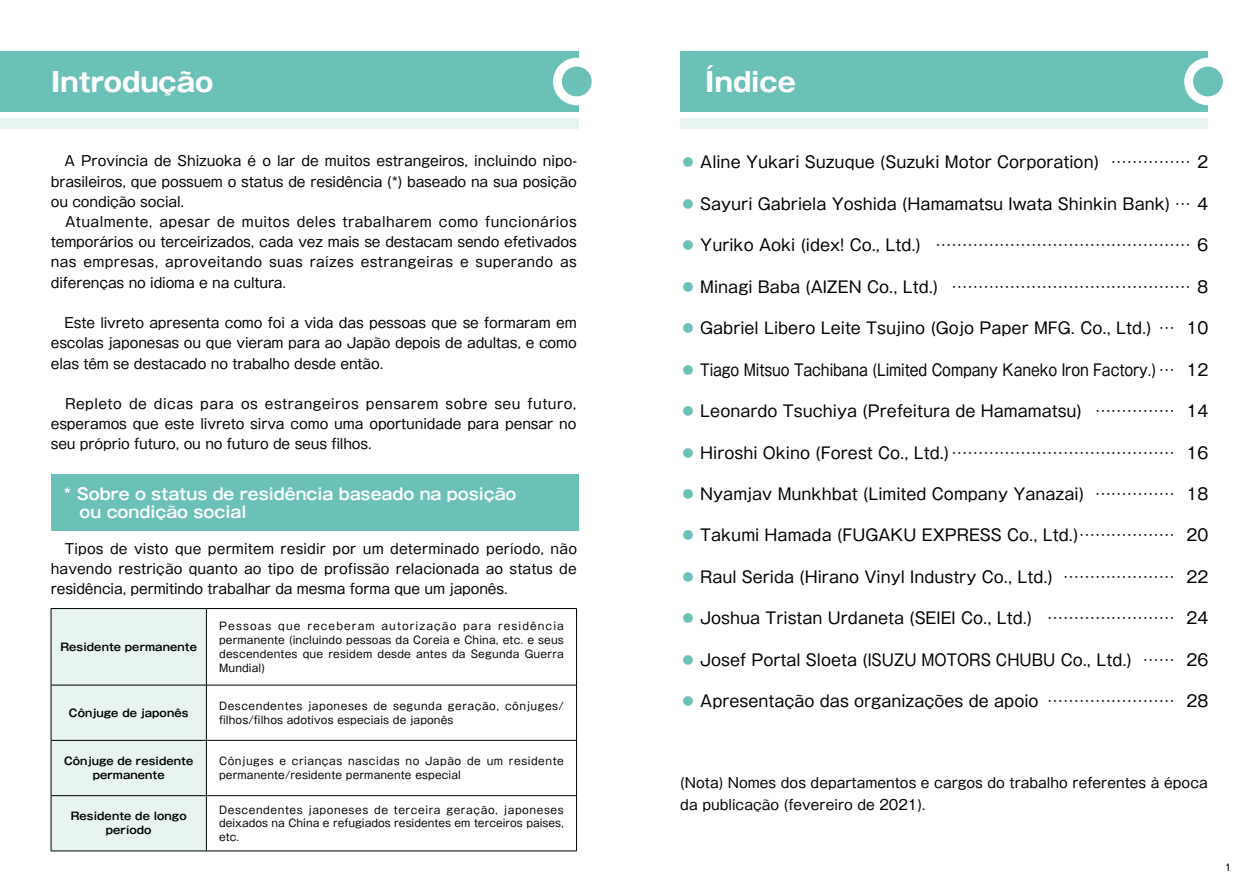
<style>
.page{position:relative;width:1259px;height:893px;background:#fff}
.page>*{position:absolute;margin:0;border:0;box-sizing:border-box;transform-origin:0 0}
.t1{font:700 26.55px "Gothic MB101 Pro";color:#fff}
.t2{font:15.9px "Gothic MB101 Pro";color:#000}
.t3{font:700 15.9px/18px "Gothic MB101 Pro De";color:#fff}
.t4{font:15.9px "Gothic MB101 Pro";color:#000;scale:.88 1}
.t5{font:13.8px/20.2px "Gothic MB101 Pro";letter-spacing:-.01em;color:#000;text-align:justify}
.t6{font:10.65px/13.8px "Gothic MB101 Pro";letter-spacing:.02em;color:#000;text-align:justify}
.t7{font:10.65px/13.8px "Gothic MB101 Pro";letter-spacing:.05em;color:#000}
.t8{font:700 10.65px/13.8px "Gothic MB101 Pro De";letter-spacing:.01em;color:#000;text-align:center}
.t9{font:9.6px "Gothic MB101 Pro";color:#000}
.s1{color:#6bc0b7}
</style>
<div class="page">
<div style="left:51px;top:474px;width:527px;height:56px;background:#6bc0b7"></div>
<div style="left:0;top:51px;width:578px;height:61px;background:#6bc0b7"></div>
<div style="left:0;top:118px;width:578px;height:11px;background:#e7f4f2"></div>
<div style="left:680px;top:51px;width:528px;height:61px;background:#6bc0b7"></div>
<div style="left:680px;top:118px;width:528px;height:11px;background:#e7f4f2"></div>
<div style="left:52px;top:609px;width:154px;height:242px;background:#e7f4f2"></div>
<hr style="left:51px;top:608px;width:155px;height:1px;background:#000">
<hr style="left:51px;top:609px;width:1px;height:76px;background:#000">
<hr style="left:206px;top:608px;width:371px;height:1px;background:#000">
<hr style="left:206px;top:609px;width:1px;height:76px;background:#000">
<hr style="left:576px;top:609px;width:1px;height:76px;background:#000">
<hr style="left:51px;top:685px;width:155px;height:1px;background:#000">
<hr style="left:51px;top:685px;width:1px;height:55px;background:#000">
<hr style="left:206px;top:685px;width:371px;height:1px;background:#000">
<hr style="left:206px;top:685px;width:1px;height:55px;background:#000">
<hr style="left:576px;top:685px;width:1px;height:55px;background:#000">
<hr style="left:51px;top:740px;width:155px;height:1px;background:#000">
<hr style="left:51px;top:741px;width:1px;height:54px;background:#000">
<hr style="left:206px;top:740px;width:371px;height:1px;background:#000">
<hr style="left:206px;top:741px;width:1px;height:54px;background:#000">
<hr style="left:576px;top:741px;width:1px;height:54px;background:#000">
<hr style="left:51px;top:795px;width:155px;height:1px;background:#000">
<hr style="left:51px;top:796px;width:1px;height:55px;background:#000">
<hr style="left:206px;top:795px;width:371px;height:1px;background:#000">
<hr style="left:206px;top:796px;width:1px;height:55px;background:#000">
<hr style="left:576px;top:796px;width:1px;height:55px;background:#000">
<hr style="left:51px;top:851px;width:155px;height:1px;background:#000">
<hr style="left:206px;top:851px;width:371px;height:1px;background:#000">
<div style="left:553px;top:58px;width:47px;height:47px;background:#fff;border-radius:50%"></div>
<div style="left:562px;top:67px;width:29px;height:29px;background:#6bc0b7;border-radius:50%"></div>
<div style="left:1184px;top:58px;width:47px;height:47px;background:#fff;border-radius:50%"></div>
<div style="left:1193px;top:67px;width:29px;height:29px;background:#6bc0b7;border-radius:50%"></div>
<h1 class="t1" style="left:51px;top:59px;width:164px">Introdução</h1>
<h1 class="t1" style="left:705px;top:59px;width:93px">Índice</h1>
<p class="t5" style="left:51px;top:149px;width:528px;text-align:left">　A Província de Shizuoka é o lar de muitos estrangeiros, incluindo nipo&shy;brasileiros, que possuem o status de residência (*) baseado na sua posição ou condição social.<br>　Atualmente, apesar de muitos deles trabalharem como funcionários temporários ou terceirizados, cada vez mais se destacam sendo efetivados nas empresas, aproveitando suas raízes estrangeiras e superando as diferenças no idioma e na cultura.</p>
<p class="t5" style="left:51px;top:311px;width:527px">　Este livreto apresenta como foi a vida das pessoas que se formaram em escolas japonesas ou que vieram para ao Japão depois de adultas, e como elas têm se destacado no trabalho desde então.</p>
<p class="t5" style="left:51px;top:392px;width:527px">　Repleto de dicas para os estrangeiros pensarem sobre seu futuro, esperamos que este livreto sirva como uma oportunidade para pensar no seu próprio futuro, ou no futuro de seus filhos.</p>
<p class="t3" style="left:64px;top:483px;width:454px">* Sobre o status de residência baseado na posição　ou condição social</p>
<p class="t5" style="left:51px;top:537px;width:528px">　Tipos de visto que permitem residir por um determinado período, não havendo restrição quanto ao tipo de profissão relacionada ao status de residência, permitindo trabalhar da mesma forma que um japonês.</p>
<p class="t8" style="left:60px;top:639px;width:138px">Residente permanente</p>
<p class="t6" style="left:219px;top:618px;width:346px">Pessoas que receberam autorização para residência permanente (incluindo pessoas da Coreia e China, etc. e seus descendentes que residem desde antes da Segunda Guerra Mundial)</p>
<p class="t8" style="left:69px;top:704px;width:121px">Cônjuge de japonês</p>
<p class="t7" style="left:219px;top:697px;width:346px">Descendentes japoneses de segunda geração, cônjuges/ filhos/filhos adotivos especiais de japonês</p>
<p class="t8" style="left:64px;top:753px;width:131px">Cônjuge de residente permanente</p>
<p class="t7" style="left:219px;top:753px;width:346px">Cônjuges e crianças nascidas no Japão de um residente permanente/residente permanente especial</p>
<p class="t8" style="left:71px;top:808px;width:117px">Residente de longo período</p>
<p class="t6" style="left:219px;top:801px;width:346px">Descendentes japoneses de terceira geração, japoneses deixados na China e refugiados residentes em terceiros países, etc.</p>
<p class="t2" style="left:680px;top:149px;width:532px"><span class="s1">◦</span> Aline Yukari Suzuque (Suzuki Motor Corporation) …………… ２</p>
<p class="t2" style="left:680px;top:191px;width:532px"><span class="s1">◦</span> Sayuri Gabriela Yoshida (Hamamatsu Iwata Shinkin Bank) … ４</p>
<p class="t2" style="left:680px;top:232px;width:532px"><span class="s1">◦</span> Yuriko Aoki (idex! Co., Ltd.) ………………………………………… ６</p>
<p class="t2" style="left:680px;top:273px;width:532px"><span class="s1">◦</span> Minagi Baba (AIZEN Co., Ltd.) ……………………………………… ８</p>
<p class="t2" style="left:680px;top:315px;width:529px"><span class="s1">◦</span> Gabriel Libero Leite Tsujino (Gojo Paper MFG. Co., Ltd.) … 10</p>
<p class="t4" style="left:680px;top:356px;width:602px"><span class="s1">◦</span> Tiago Mitsuo Tachibana (Limited Company Kaneko Iron Factory.) … 12</p>
<p class="t2" style="left:680px;top:398px;width:529px"><span class="s1">◦</span> Leonardo Tsuchiya (Prefeitura de Hamamatsu) …………… 14</p>
<p class="t2" style="left:680px;top:439px;width:529px"><span class="s1">◦</span> Hiroshi Okino (Forest Co., Ltd.)…………………………………… 16</p>
<p class="t2" style="left:680px;top:481px;width:529px"><span class="s1">◦</span> Nyamjav Munkhbat (Limited Company Yanazai) …………… 18</p>
<p class="t2" style="left:680px;top:522px;width:529px"><span class="s1">◦</span> Takumi Hamada (FUGAKU EXPRESS Co., Ltd.)……………… 20</p>
<p class="t2" style="left:680px;top:564px;width:529px"><span class="s1">◦</span> Raul Serida (Hirano Vinyl Industry Co., Ltd.) ………………… 22</p>
<p class="t2" style="left:680px;top:605px;width:529px"><span class="s1">◦</span> Joshua Tristan Urdaneta (SEIEI Co., Ltd.) …………………… 24</p>
<p class="t2" style="left:680px;top:647px;width:529px"><span class="s1">◦</span> Josef Portal Sloeta (ISUZU MOTORS CHUBU Co., Ltd.) …… 26</p>
<p class="t2" style="left:680px;top:688px;width:529px"><span class="s1">◦</span> Apresentação das organizações de apoio …………………… 28</p>
<p class="t5" style="left:680px;top:770px;width:529px;line-height:21.3px">(Nota) Nomes dos departamentos e cargos do trabalho referentes à época da publicação (fevereiro de 2021).</p>
<p class="t9" style="left:1225px;top:859px;width:8px">1</p>
</div>
